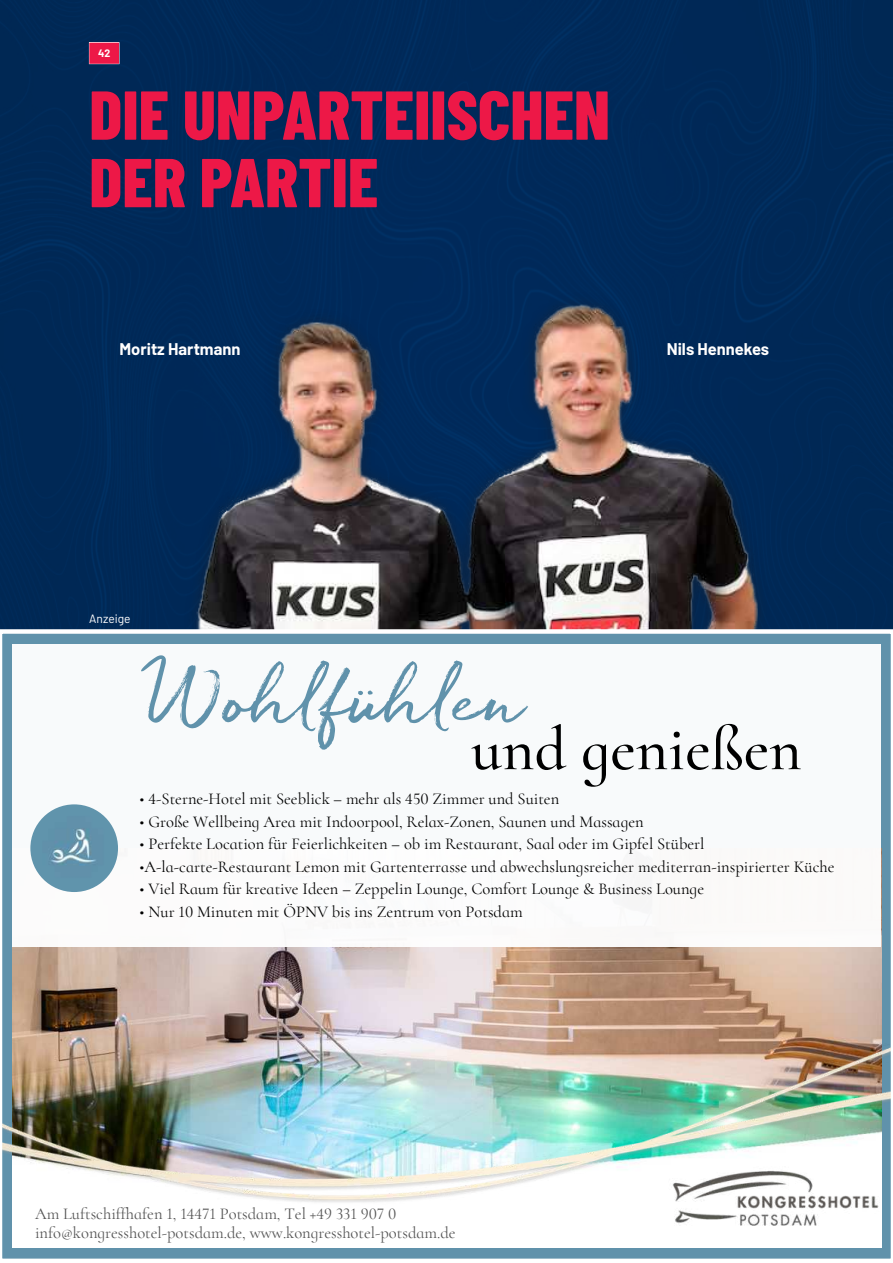
<style>
.page{position:relative;width:893px;height:1263px;background:#fff}
.page>*{position:absolute;margin:0;border:0;box-sizing:border-box;transform-origin:0 0}
.t1{font:800 69px/67.5px "Barlow Condensed";color:#ed1847}
.t2{font:68.4px "Quickbrush";color:#6092ab}
.t3{font:500 62.4px "Cormorant Infant";color:#000}
.t4{font:16.5px "Cormorant Infant";color:#000}
.t5{font:16.5px/19.2px "Cormorant Infant";color:#545454}
.t6{font:700 16.5px "Barlow";color:#fff}
.t7{font:12px "Barlow";color:#fff}
.t8{font:700 10.5px "Barlow";color:#fff}
</style>
<div class="page">
<div style="left:0;top:0;width:893px;height:629px;background:#002958"></div>
<div style="left:183px;top:291px;width:589px;height:338px;background:#002856"></div>
<img style="left:160px;top:295px;width:597px;height:334px">
<img style="left:0;top:629px;width:893px;height:630px">
<svg style="left:89px;top:42px;width:30px;height:22px"></svg>
<p class="t8" style="left:98px;top:46px;width:14px">42</p>
<h1 class="t1" style="left:89px;top:78px;width:522px">DIE UNPARTEIISCHEN<br>DER PARTIE</h1>
<p class="t6" style="left:119px;top:337px;width:122px">Moritz Hartmann</p>
<p class="t6" style="left:667px;top:337px;width:104px">Nils Hennekes</p>
<p class="t7" style="left:89px;top:610px;width:43px">Anzeige</p>
<h2 class="t2" style="left:149px;top:657px;width:378px">Wohlfühlen</h2>
<h3 class="t3" style="left:471px;top:711px;width:332px">und genießen</h3>
<p class="t4" style="left:140px;top:789px;width:421px">• 4-Sterne-Hotel mit Seeblick – mehr als 450 Zimmer und Suiten</p>
<p class="t4" style="left:140px;top:811px;width:506px">• Große Wellbeing Area mit Indoorpool, Relax-Zonen, Saunen und Massagen</p>
<p class="t4" style="left:140px;top:834px;width:566px">• Perfekte Location für Feierlichkeiten – ob im Restaurant, Saal oder im Gipfel Stüberl</p>
<p class="t4" style="left:140px;top:856px;width:696px">•A-la-carte-Restaurant Lemon mit Gartenterrasse und abwechslungsreicher mediterran-inspirierter Küche</p>
<p class="t4" style="left:140px;top:879px;width:566px">• Viel Raum für kreative Ideen – Zeppelin Lounge, Comfort Lounge &amp; Business Lounge</p>
<p class="t4" style="left:140px;top:901px;width:385px">• Nur 10 Minuten mit ÖPNV bis ins Zentrum von Potsdam</p>
<p class="t5" style="left:35px;top:1204px;width:422px">Am Luftschiffhafen 1, 14471 Potsdam, Tel +49 331 907 0 info@kongresshotel-potsdam.de, www.kongresshotel-potsdam.de</p>
</div>
